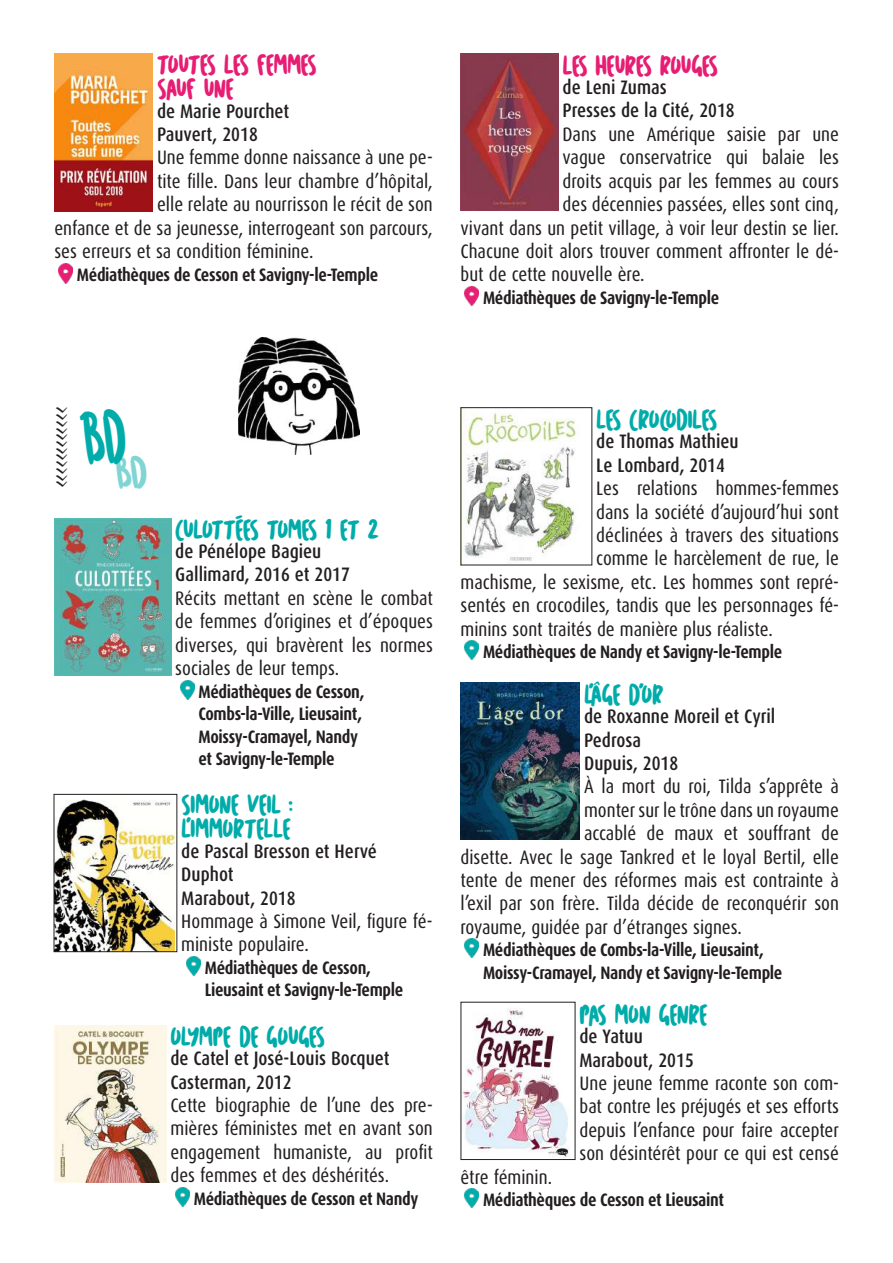
<style>
.page{position:relative;width:893px;height:1263px;background:#fff}
.page>*{position:absolute;margin:0;border:0;box-sizing:border-box;transform-origin:0 0}
.t1{font:22.5px "Quantum";color:#231f20}
.t2{font:19.5px/23.4px "Dax Condensed";color:#231f20;text-align:justify}
.t3{font:500 19.5px/23.4px "Dax Condensed";color:#231f20}
.t4{font:700 18px/22.5px "Dax Condensed";letter-spacing:-.02em;color:#231f20}
.t5{font:13.5px "Cartoon Marker";letter-spacing:-.07em;color:#00aca9}
.t6{font:13.5px "Cartoon Marker";letter-spacing:-.085em;color:#e71d73}
.t7{font:2.7px "Cartoon Marker";color:#00aca9;scale:2.67 1}
</style>
<div class="page">
<img style="left:54px;top:54px;width:99px;height:157px">
<img style="left:460px;top:53px;width:98px;height:157px">
<img style="left:54px;top:518px;width:117px;height:157px">
<img style="left:54px;top:1025px;width:112px;height:157px">
<img style="left:56px;top:799px;width:118px;height:151px">
<div style="left:54px;top:794px;width:123px;height:158px;border:1px solid #231f20"></div>
<img style="left:463px;top:410px;width:114px;height:151px">
<img style="left:460px;top:682px;width:120px;height:158px">
<img style="left:463px;top:1008px;width:107px;height:149px">
<img style="left:59px;top:264px;width:14px;height:19px">
<img style="left:465px;top:286px;width:14px;height:19px">
<img style="left:180px;top:680px;width:14px;height:19px">
<img style="left:176px;top:1187px;width:14px;height:19px">
<img style="left:465px;top:939px;width:14px;height:19px">
<img style="left:465px;top:1189px;width:14px;height:19px">
<img style="left:187px;top:956px;width:14px;height:19px">
<img style="left:465px;top:641px;width:14px;height:19px">
<img style="left:239px;top:337px;width:120px;height:118px">
<p class="t6" style="left:157px;top:58px;width:22px">TOUTES</p>
<p class="t6" style="left:224px;top:58px;width:9px">LES</p>
<p class="t6" style="left:257px;top:58px;width:11px">FEMMES</p>
<p class="t6" style="left:157px;top:82px;width:11px">SAUF</p>
<p class="t6" style="left:204px;top:82px;width:11px">UNE</p>
<p class="t3" style="left:157px;top:99px;width:134px">de Marie Pourchet<br>Pauvert, 2018</p>
<p class="t2" style="left:157px;top:146px;width:277px">Une femme donne naissance à une pe-</p>
<p class="t2" style="left:157px;top:170px;width:277px">tite fille. Dans leur chambre d’hôpital,</p>
<p class="t2" style="left:157px;top:193px;width:277px">elle relate au nourrisson le récit de son</p>
<p class="t2" style="left:54px;top:216px;width:380px">enfance et de sa jeunesse, interrogeant son parcours,</p>
<p class="t2" style="left:54px;top:240px;width:261px">ses erreurs et sa condition féminine.</p>
<p class="t4" style="left:77px;top:263px;width:303px">Médiathèques de Cesson et Savigny-le-Temple</p>
<p class="t6" style="left:563px;top:58px;width:118px">LES HEURES ROUGES</p>
<p class="t3" style="left:563px;top:76px;width:174px">de Leni Zumas<br>Presses de la Cité, 2018</p>
<p class="t2" style="left:563px;top:123px;width:278px">Dans une Amérique saisie par une</p>
<p class="t2" style="left:563px;top:146px;width:278px">vague conservatrice qui balaie les</p>
<p class="t2" style="left:563px;top:169px;width:278px">droits acquis par les femmes au cours</p>
<p class="t2" style="left:563px;top:193px;width:278px">des décennies passées, elles sont cinq,</p>
<p class="t2" style="left:460px;top:216px;width:380px">vivant dans un petit village, à voir leur destin se lier.</p>
<p class="t2" style="left:460px;top:240px;width:380px">Chacune doit alors trouver comment affronter le dé-</p>
<p class="t2" style="left:460px;top:263px;width:186px">but de cette nouvelle ère.</p>
<p class="t4" style="left:483px;top:286px;width:238px">Médiathèques de Savigny-le-Temple</p>
<p class="t1" style="left:75px;top:407px;width:82px;rotate:90deg">&gt;&gt;&gt;&gt;&gt;&gt;&gt;&gt;&gt;&gt;&gt;&gt;</p>
<p class="t5" style="left:175px;top:522px;width:19px">CULOTTEES</p>
<p class="t5" style="left:267px;top:522px;width:11px">TOMES</p>
<p class="t5" style="left:325px;top:522px;width:25px">1 ET</p>
<p class="t5" style="left:368px;top:522px;width:13px">2</p>
<p class="t3" style="left:175px;top:540px;width:176px">de Pénélope Bagieu<br>Gallimard, 2016 et 2017</p>
<p class="t2" style="left:175px;top:587px;width:259px">Récits mettant en scène le combat de femmes d’origines et d’époques diverses, qui bravèrent les normes sociales de leur temps.</p>
<p class="t4" style="left:199px;top:680px;width:167px">Médiathèques de Cesson,<br>Combs-la-Ville, Lieusaint,<br>Moissy-Cramayel, Nandy et Savigny-le-Temple</p>
<p class="t5" style="left:181px;top:798px;width:20px">SIMONE</p>
<p class="t5" style="left:247px;top:798px;width:8px">VEIL</p>
<p class="t5" style="left:288px;top:798px;width:7px">:</p>
<p class="t5" style="left:181px;top:822px;width:21px">L’IMMO</p>
<p class="t5" style="left:233px;top:822px;width:22px">RTELLE</p>
<p class="t3" style="left:181px;top:839px;width:197px">de Pascal Bresson et Hervé<br>Duphot<br>Marabout, 2018</p>
<p class="t2" style="left:181px;top:910px;width:253px">Hommage à Simone Veil, figure fé&shy;ministe populaire.</p>
<p class="t4" style="left:205px;top:957px;width:200px">Médiathèques de Cesson,<br>Lieusaint et Savigny-le-Temple</p>
<p class="t5" style="left:171px;top:1029px;width:40px">OLYMPE</p>
<p class="t5" style="left:239px;top:1029px;width:11px">DE</p>
<p class="t5" style="left:267px;top:1029px;width:22px">GOUGES</p>
<p class="t3" style="left:171px;top:1047px;width:220px">de Catel et José-Louis Bocquet<br>Casterman, 2012</p>
<p class="t2" style="left:171px;top:1094px;width:264px">Cette biographie de l’une des pre&shy;mières féministes met en avant son engagement humaniste, au profit des femmes et des déshérités.</p>
<p class="t4" style="left:194px;top:1187px;width:226px">Médiathèques de Cesson et Nandy</p>
<p class="t5" style="left:596px;top:412px;width:62px">LES CROCODILES</p>
<p class="t3" style="left:596px;top:430px;width:144px">de Thomas Mathieu<br>Le Lombard, 2014</p>
<p class="t2" style="left:596px;top:477px;width:244px">Les relations hommes-femmes</p>
<p class="t2" style="left:596px;top:500px;width:244px">dans la société d’aujourd’hui sont</p>
<p class="t2" style="left:596px;top:524px;width:244px">déclinées à travers des situations</p>
<p class="t2" style="left:596px;top:547px;width:244px">comme le harcèlement de rue, le</p>
<p class="t2" style="left:460px;top:571px;width:380px">machisme, le sexisme, etc. Les hommes sont repré-</p>
<p class="t2" style="left:460px;top:594px;width:380px">sentés en crocodiles, tandis que les personnages fé-</p>
<p class="t2" style="left:460px;top:617px;width:314px">minins sont traités de manière plus réaliste.</p>
<p class="t4" style="left:483px;top:641px;width:301px">Médiathèques de Nandy et Savigny-le-Temple</p>
<p class="t5" style="left:584px;top:687px;width:18px">L’AGE</p>
<p class="t5" style="left:629px;top:687px;width:37px">D’OR</p>
<p class="t3" style="left:584px;top:705px;width:193px">de Roxanne Moreil et Cyril<br>Pedrosa<br>Dupuis, 2018</p>
<p class="t2" style="left:584px;top:775px;width:256px">À la mort du roi, Tilda s’apprête à</p>
<p class="t2" style="left:584px;top:799px;width:256px">monter sur le trône dans un royaume</p>
<p class="t2" style="left:584px;top:822px;width:256px">accablé de maux et souffrant de</p>
<p class="t2" style="left:460px;top:845px;width:380px">disette. Avec le sage Tankred et le loyal Bertil, elle</p>
<p class="t2" style="left:460px;top:869px;width:380px">tente de mener des réformes mais est contrainte à</p>
<p class="t2" style="left:460px;top:892px;width:380px">l’exil par son frère. Tilda décide de reconquérir son</p>
<p class="t2" style="left:460px;top:916px;width:283px">royaume, guidée par d’étranges signes.</p>
<p class="t4" style="left:483px;top:939px;width:301px">Médiathèques de Combs-la-Ville, Lieusaint,<br>Moissy-Cramayel, Nandy et Savigny-le-Temple</p>
<p class="t5" style="left:579px;top:1007px;width:19px">PAS</p>
<p class="t5" style="left:614px;top:1007px;width:13px">MON</p>
<p class="t5" style="left:659px;top:1007px;width:11px">GEN</p>
<p class="t5" style="left:688px;top:1007px;width:20px">RE</p>
<p class="t3" style="left:579px;top:1025px;width:116px">de Yatuu<br>Marabout, 2015</p>
<p class="t2" style="left:579px;top:1072px;width:261px">Une jeune femme raconte son com&shy;bat contre les préjugés et ses efforts depuis l’enfance pour faire accepter son désintérêt pour ce qui est censé</p>
<p class="t2" style="left:460px;top:1165px;width:93px">être féminin.</p>
<p class="t4" style="left:483px;top:1189px;width:243px">Médiathèques de Cesson et Lieusaint</p>
<p class="t7" style="left:600px;top:684px;width:4px;rotate:-180deg">V</p>
</div>
